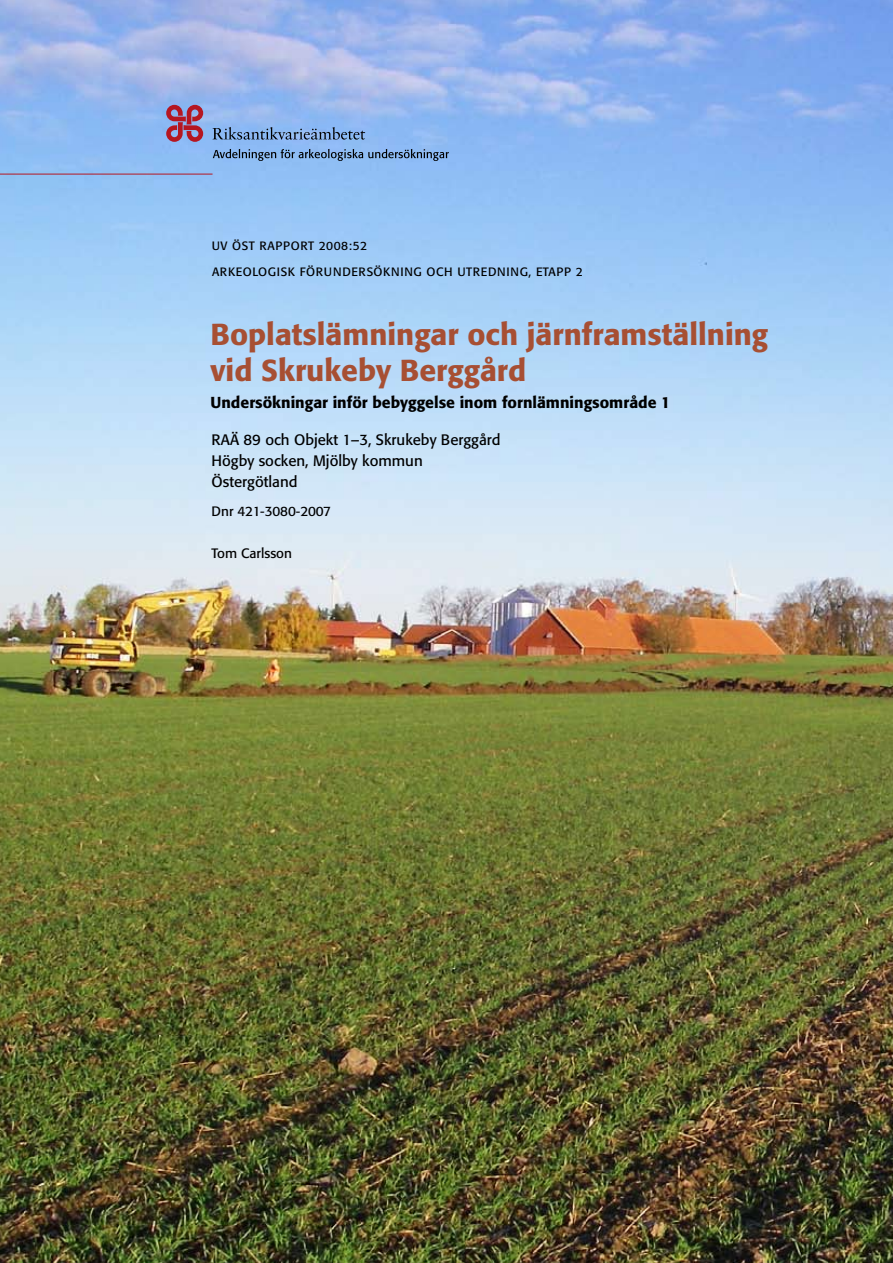
<style>
.page{position:relative;width:893px;height:1263px;background:#fff}
.page>*{position:absolute;margin:0;border:0;box-sizing:border-box;transform-origin:0 0}
.t1{font:500 30px/36px "Formata";color:#a74f33}
.t2{font:500 15.75px "Formata";color:#000}
.t3{font:15px/21px "Formata";color:#000}
.t4{font:13.5px "Formata";letter-spacing:-.02em;color:#000}
.t5{font:12px "Formata";letter-spacing:.05em;color:#000}
</style>
<div class="page">
<img style="left:0;top:0;width:893px;height:1263px">
<svg style="left:166px;top:105px;width:37px;height:37px"></svg>
<hr style="left:0;top:174px;width:213px;height:1px;background:#b51621">
<svg style="left:213px;top:127px;width:152px;height:13px;background:#6d8fbd"></svg>
<svg style="left:213px;top:149px;width:236px;height:12px;background:#6c8fba"></svg>
<p class="t5" style="left:212px;top:238px;width:157px">uv öst rapport 2008:52</p>
<p class="t5" style="left:212px;top:264px;width:372px">arkeologisk förundersökning och utredning, etapp 2</p>
<h1 class="t1" style="left:211px;top:316px;width:559px">Boplatslämningar och järnframställning vid Skrukeby Berggård</h1>
<p class="t2" style="left:211px;top:393px;width:461px">Undersökningar inför bebyggelse inom fornlämningsområde 1</p>
<p class="t3" style="left:212px;top:429px;width:291px">RAÄ 89 och Objekt 1–3, Skrukeby Berggård<br>Högby socken, Mjölby kommun<br>Östergötland</p>
<p class="t4" style="left:212px;top:503px;width:121px">Dnr 421-3080-2007</p>
<p class="t4" style="left:212px;top:545px;width:82px">Tom Carlsson</p>
</div>
